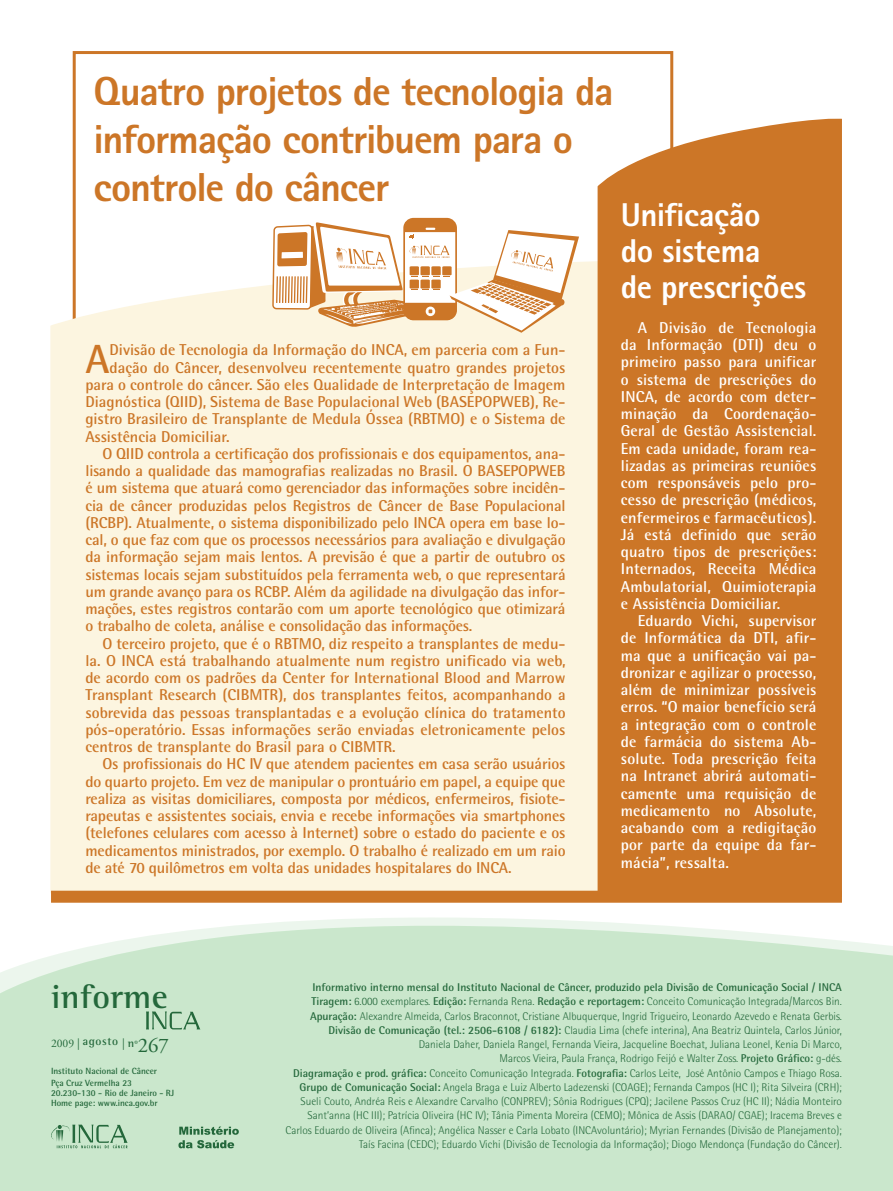
<style>
.page{position:relative;width:893px;height:1191px;background:#fff}
.page>*{position:absolute;margin:0;border:0;box-sizing:border-box;transform-origin:0 0}
.t1{font:700 40.8px "Rotis Semi Sans";color:#cc7627}
.t2{font:800 40.5px/48px "Rotis Sans Serif";letter-spacing:-.03em;color:#cc7627}
.t3{font:700 34.05px "Rotis Semi Serif";letter-spacing:.01em;color:#24683b}
.t4{font:800 33px/36px "Rotis Sans Serif";letter-spacing:-.015em;color:#fff}
.t5{font:700 15.75px "Rotis Semi Sans";letter-spacing:-.01em;color:#cc7627}
.t6{font:700 15.75px/17.2px "Rotis Semi Sans";letter-spacing:.01em;color:#fff;text-align:justify}
.t7{font:700 11.55px "Rotis Semi Serif";letter-spacing:.05em;color:#24683b}
.t8{font:300 11.25px/14.2px "Rotis Semi Sans";color:#24683b;text-align:right}
.t9{font:700 9px/11.9px "Rotis Semi Sans";color:#24683b}
.s1{font-family:"Adobe Garamond Pro";font-weight:400}
.s2{font-family:"Adobe Garamond Pro";font-weight:400;font-size:20.85px}
.s3{font-weight:700}
</style>
<div class="page">
<div style="left:50px;top:251px;width:548px;height:642px;background:#fcf5e0"></div>
<div style="left:598px;top:116px;width:244px;height:774px;background:#cc7627"></div>
<svg style="left:0;top:918px;width:893px;height:273px;background:#cde8cf"></svg>
<svg style="left:146px;top:1011px;width:54px;height:18px"></svg>
<svg style="left:46px;top:1124px;width:82px;height:24px;background:#a6cbad"></svg>
<svg style="left:178px;top:1140px;width:56px;height:8px"></svg>
<svg style="left:179px;top:1126px;width:60px;height:8px"></svg>
<svg style="left:272px;top:51px;width:307px;height:443px"></svg>
<div style="left:51px;top:890px;width:791px;height:12px;background:#cc7627"></div>
<h2 class="t2" style="left:94px;top:67px;width:522px">Quatro projetos de tecnologia da informação contribuem para o controle do câncer</h2>
<h1 class="t1" style="left:85px;top:334px;width:26px">A</h1>
<p class="t5" style="left:110px;top:340px;width:457px">Divisão de Tecnologia da Informação do INCA, em parceria com a Fun-</p>
<p class="t5" style="left:110px;top:357px;width:457px">dação do Câncer, desenvolveu recentemente quatro grandes projetos</p>
<p class="t5" style="left:85px;top:375px;width:481px">para o controle do câncer. São eles Qualidade de Interpretação de Imagem</p>
<p class="t5" style="left:85px;top:392px;width:481px">Diagnóstica (QIID), Sistema de Base Populacional Web (BASEPOPWEB), Re-</p>
<p class="t5" style="left:85px;top:409px;width:482px">gistro Brasileiro de Transplante de Medula Óssea (RBTMO) e o Sistema de</p>
<p class="t5" style="left:85px;top:426px;width:146px">Assistência Domiciliar.</p>
<p class="t5" style="left:102px;top:444px;width:464px">O QIID controla a certificação dos profissionais e dos equipamentos, ana-</p>
<p class="t5" style="left:85px;top:461px;width:481px">lisando a qualidade das mamografias realizadas no Brasil. O BASEPOPWEB</p>
<p class="t5" style="left:85px;top:478px;width:481px">é um sistema que atuará como gerenciador das informações sobre incidên-</p>
<p class="t5" style="left:85px;top:495px;width:482px">cia de câncer produzidas pelos Registros de Câncer de Base Populacional</p>
<p class="t5" style="left:85px;top:513px;width:482px">(RCBP). Atualmente, o sistema disponibilizado pelo INCA opera em base lo-</p>
<p class="t5" style="left:85px;top:530px;width:482px">cal, o que faz com que os processos necessários para avaliação e divulgação</p>
<p class="t5" style="left:85px;top:547px;width:482px">da informação sejam mais lentos. A previsão é que a partir de outubro os</p>
<p class="t5" style="left:85px;top:564px;width:482px">sistemas locais sejam substituídos pela ferramenta web, o que representará</p>
<p class="t5" style="left:85px;top:582px;width:482px">um grande avanço para os RCBP. Além da agilidade na divulgação das infor-</p>
<p class="t5" style="left:85px;top:599px;width:482px">mações, estes registros contarão com um aporte tecnológico que otimizará</p>
<p class="t5" style="left:85px;top:616px;width:388px">o trabalho de coleta, análise e consolidação das informações.</p>
<p class="t5" style="left:102px;top:633px;width:464px">O terceiro projeto, que é o RBTMO, diz respeito a transplantes de medu-</p>
<p class="t5" style="left:85px;top:651px;width:482px">la. O INCA está trabalhando atualmente num registro unificado via web,</p>
<p class="t5" style="left:85px;top:668px;width:481px">de acordo com os padrões da Center for International Blood and Marrow</p>
<p class="t5" style="left:85px;top:685px;width:482px">Transplant Research (CIBMTR), dos transplantes feitos, acompanhando a</p>
<p class="t5" style="left:85px;top:702px;width:482px">sobrevida das pessoas transplantadas e a evolução clínica do tratamento</p>
<p class="t5" style="left:85px;top:720px;width:482px">pós-operatório. Essas informações serão enviadas eletronicamente pelos</p>
<p class="t5" style="left:85px;top:737px;width:312px">centros de transplante do Brasil para o CIBMTR.</p>
<p class="t5" style="left:102px;top:754px;width:464px">Os profissionais do HC IV que atendem pacientes em casa serão usuários</p>
<p class="t5" style="left:85px;top:771px;width:482px">do quarto projeto. Em vez de manipular o prontuário em papel, a equipe que</p>
<p class="t5" style="left:85px;top:789px;width:482px">realiza as visitas domiciliares, composta por médicos, enfermeiros, fisiote-</p>
<p class="t5" style="left:85px;top:806px;width:482px">rapeutas e assistentes sociais, envia e recebe informações via smartphones</p>
<p class="t5" style="left:85px;top:823px;width:482px">(telefones celulares com acesso à Internet) sobre o estado do paciente e os</p>
<p class="t5" style="left:85px;top:840px;width:482px">medicamentos ministrados, por exemplo. O trabalho é realizado em um raio</p>
<p class="t5" style="left:85px;top:858px;width:428px">de até 70 quilômetros em volta das unidades hospitalares do INCA.</p>
<h3 class="t4" style="left:621px;top:197px;width:187px">Unificação<br>do sistema<br>de prescrições</h3>
<p class="t6" style="left:621px;top:318px;width:197px;text-indent:17px">A Divisão de Tecnologia da Informação (DTI) deu o primeiro passo para unificar o sistema de prescrições do INCA, de acordo com deter&shy;minação da Coordenação-Geral de Gestão Assistencial.<br>Em cada unidade, foram rea&shy;lizadas as primeiras reuniões com responsáveis pelo pro&shy;cesso de prescrição (médicos, enfermeiros e farmacêuticos).<br>Já está definido que serão quatro tipos de prescrições:<br>Internados, Receita Médica Ambulatorial, Quimioterapia e Assistência Domiciliar.</p>
<p class="t6" style="left:621px;top:612px;width:197px;text-indent:17px">Eduardo Vichi, supervisor de Informática da DTI, afir&shy;ma que a unificação vai pa&shy;dronizar e agilizar o processo, além de minimizar possíveis erros. “O maior benefício será a integração com o controle de farmácia do sistema Ab&shy;solute. Toda prescrição feita na Intranet abrirá automati&shy;camente uma requisição de medicamento no Absolute, acabando com a redigitação por parte da equipe da far&shy;mácia”, ressalta.</p>
<h3 class="t3" style="left:51px;top:976px;width:118px">informe</h3>
<p class="t7" style="left:51px;top:1034px;width:119px"><span class="s1">2009 |</span> agosto <span class="s1">|</span> nº<span class="s2">267</span></p>
<p class="t9" style="left:51px;top:1065px;width:108px">Instituto Nacional de Câncer<br>Pça Cruz Vermelha 23</p>
<p class="t9" style="left:51px;top:1088px;width:125px;line-height:9.8px">20.230-130 - Rio de Janeiro - RJ<br>Home page: www.inca.gov.br</p>
<p class="t8" style="left:286px;top:980px;width:558px"><span class="s3">Informativo interno mensal do Instituto Nacional de Câncer, produzido pela Divisão de Comunicação Social / INCA Tiragem:</span> 6.000 exemplares. <span class="s3">Edição:</span> Fernanda Rena. <span class="s3">Redação e reportagem:</span> Conceito Comunicação Integrada/Marcos Bin.<br><span class="s3">Apuração:</span> Alexandre Almeida, Carlos Braconnot, Cristiane Albuquerque, Ingrid Trigueiro, Leonardo Azevedo e Renata Gerbis.<br><span class="s3">Divisão de Comunicação (tel.: 2506-6108 / 6182):</span> Claudia Lima (chefe interina), Ana Beatriz Quintela, Carlos Júnior,<br>Daniela Daher, Daniela Rangel, Fernanda Vieira, Jacqueline Boechat, Juliana Leonel, Kenia Di Marco,<br>Marcos Vieira, Paula França, Rodrigo Feijó e Walter Zoss. <span class="s3">Projeto Gráfico:</span> g-dés.<br><span class="s3">Diagramação e prod. gráfica:</span> Conceito Comunicação Integrada. <span class="s3">Fotografia:</span> Carlos Leite, José Antônio Campos e Thiago Rosa.<br><span class="s3">Grupo de Comunicação Social:</span> Angela Braga e Luiz Alberto Ladezenski (COAGE); Fernanda Campos (HC I); Rita Silveira (CRH); Sueli Couto, Andréa Reis e Alexandre Carvalho (CONPREV); Sônia Rodrigues (CPQ); Jacilene Passos Cruz (HC II); Nádia Monteiro Sant’anna (HC III); Patrícia Oliveira (HC IV); Tânia Pimenta Moreira (CEMO); Mônica de Assis (DARAO/ CGAE); Iracema Breves e Carlos Eduardo de Oliveira (Afinca); Angélica Nasser e Carla Lobato (INCAvoluntário); Myrian Fernandes (Divisão de Planejamento); Taís Facina (CEDC); Eduardo Vichi (Divisão de Tecnologia da Informação); Diogo Mendonça (Fundação do Câncer).</p>
</div>
